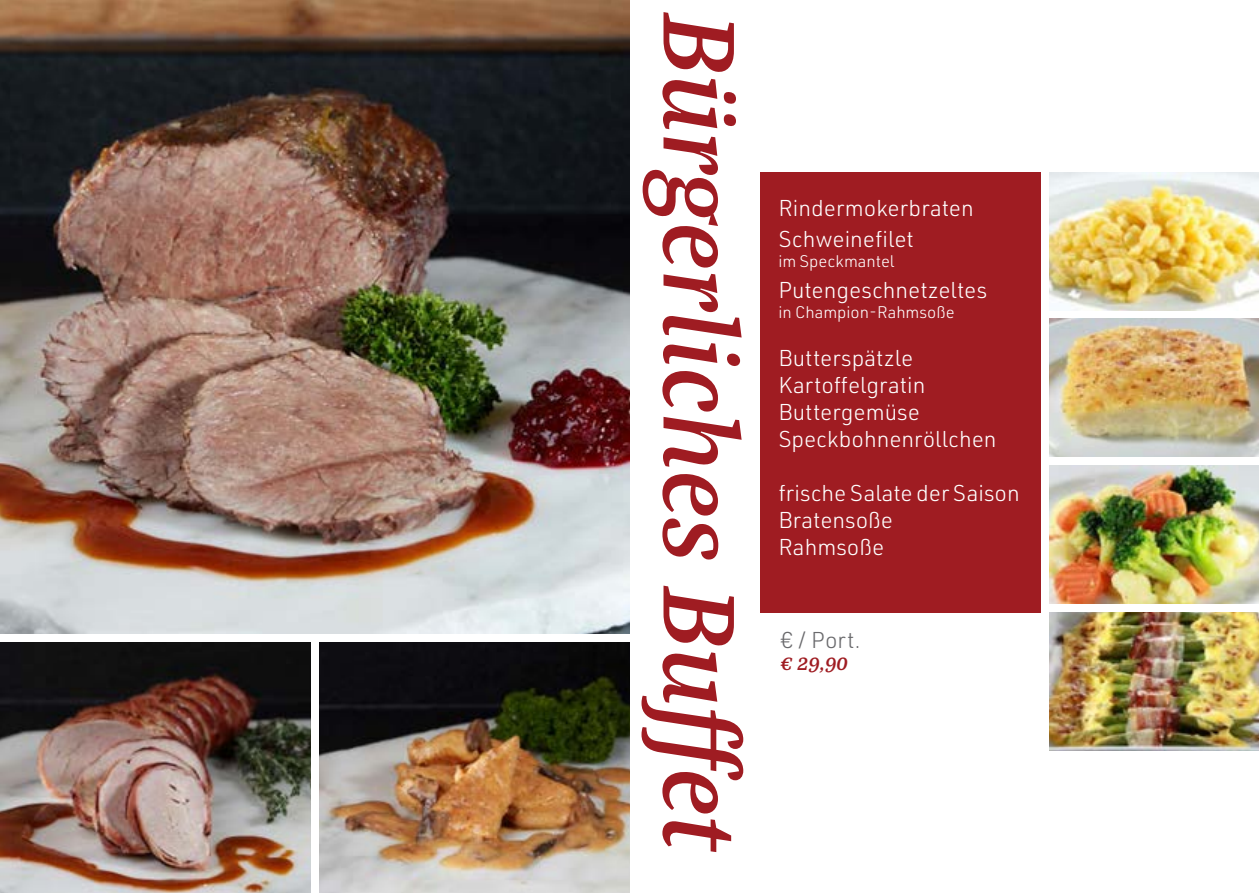
<style>
.page{position:relative;width:1259px;height:893px;background:#fff}
.page>*{position:absolute;margin:0;border:0;box-sizing:border-box;transform-origin:0 0}
.t1{font:italic 600 109.95px "Bagatela";color:#9f1c22}
.t2{font:300 22.5px/27px "URWDIN";color:#fff}
.t3{font:300 22.5px "URWDIN";color:#69696c}
.t4{font:italic 600 22.5px "Bagatela";color:#9f1c22}
.t5{font:300 16.5px "URWDIN";color:#fff}
</style>
<div class="page">
<img style="left:319px;top:642px;width:310px;height:251px">
<img style="left:0;top:642px;width:310px;height:251px">
<div style="left:760px;top:172px;width:280px;height:440px;background:#9f1c22"></div>
<img style="left:1049px;top:612px;width:210px;height:138px">
<img style="left:1049px;top:172px;width:210px;height:138px">
<img style="left:1049px;top:319px;width:210px;height:138px">
<img style="left:1049px;top:465px;width:210px;height:138px">
<img style="left:0;top:0;width:629px;height:634px">
<h1 class="t1" style="left:773px;top:13px;width:841px;rotate:90deg">Bürgerliches Buffet</h1>
<p class="t2" style="left:778px;top:192px;width:197px;line-height:31.5px">Rindermokerbraten<br>Schweinefilet</p>
<p class="t5" style="left:778px;top:250px;width:118px">im Speckmantel</p>
<p class="t2" style="left:778px;top:276px;width:210px">Putengeschnetzeltes</p>
<p class="t5" style="left:778px;top:301px;width:178px">in Champion-Rahmsoße</p>
<p class="t2" style="left:778px;top:344px;width:220px">Butterspätzle<br>Kartoffelgratin<br>Buttergemüse<br>Speckbohnenröllchen</p>
<p class="t2" style="left:778px;top:479px;width:243px">frische Salate der Saison<br>Bratensoße<br>Rahmsoße</p>
<p class="t3" style="left:781px;top:625px;width:81px">€ / Port.</p>
<p class="t4" style="left:781px;top:648px;width:68px">€ 29,90</p>
</div>
